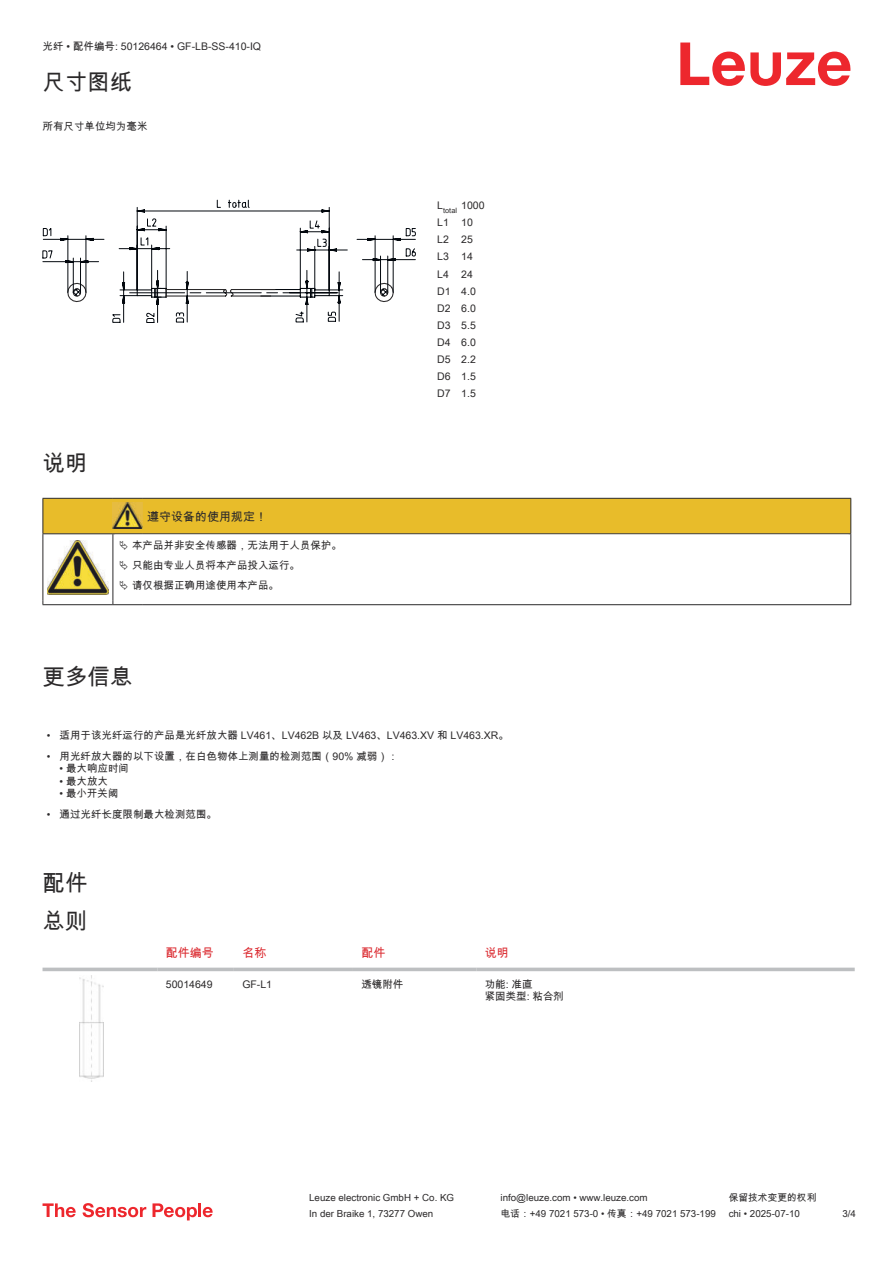
<style>
.page{position:relative;width:893px;height:1263px;background:#fff}
.page>*{position:absolute;margin:0;border:0;box-sizing:border-box;transform-origin:0 0}
.t1{font:22.5px/38.7px "Arial Unicode MS";color:#2b292a}
.t2{font:12px "Arial Unicode MS";color:#db2a30}
.t3{font:12px "Arial Unicode MS";color:#2b292a}
.t4{font:10.5px/17px "Arial Unicode MS";color:#2b292a}
.t5{font:9.75px "Arial Unicode MS";color:#2b292a}
</style>
<div class="page">
<svg style="left:680px;top:43px;width:170px;height:43px"></svg>
<svg style="left:43px;top:967px;width:812px;height:5px;fill:#efefef"></svg>
<hr style="left:43px;top:968px;width:114px;height:3px;background:#bdbfc1">
<hr style="left:157px;top:968px;width:77px;height:3px;background:#bdbfc1">
<hr style="left:234px;top:968px;width:119px;height:3px;background:#bdbfc1">
<hr style="left:353px;top:968px;width:123px;height:3px;background:#bdbfc1">
<hr style="left:476px;top:968px;width:379px;height:3px;background:#bdbfc1">
<img style="left:79px;top:975px;width:25px;height:107px">
<svg style="left:43px;top:1203px;width:33px;height:14px"></svg>
<svg style="left:83px;top:1203px;width:63px;height:14px"></svg>
<svg style="left:153px;top:1203px;width:44px;height:17px"></svg>
<hr style="left:198px;top:1203px;width:3px;height:14px;background:#ed272d">
<svg style="left:203px;top:1207px;width:10px;height:10px"></svg>
<svg style="left:43px;top:200px;width:373px;height:123px"></svg>
<hr style="left:43px;top:604px;width:70px;height:1px;background:#2b292a">
<hr style="left:113px;top:604px;width:30px;height:1px;background:#2b292a">
<hr style="left:143px;top:604px;width:708px;height:1px;background:#2b292a">
<svg style="left:43px;top:498px;width:808px;height:106px"></svg>
<p class="t4" style="left:43px;top:38px;width:220px">光纤 • 配件编号: 50126464 • GF-LB-SS-410-IQ</p>
<h1 class="t1" style="left:43px;top:62px;width:91px">尺寸图纸</h1>
<p class="t4" style="left:43px;top:118px;width:106px">所有尺寸单位均为毫米</p>
<h1 class="t1" style="left:43px;top:443px;width:46px">说明</h1>
<p class="t3" style="left:147px;top:508px;width:121px">遵守设备的使用规定！</p>
<p class="t4" style="left:132px;top:534px;width:211px;line-height:20.2px">本产品并非安全传感器，无法用于人员保护。只能由专业人员将本产品投入运行。<br>请仅根据正确用途使用本产品。</p>
<h1 class="t1" style="left:43px;top:657px;width:91px">更多信息</h1>
<p class="t4" style="left:437px;top:197px;width:49px">L<sub>total</sub> 1000<br>L1 10<br>L2 25<br>L3 14<br>L4 24<br>D1 4.0<br>D2 6.0<br>D3 5.5<br>D4 6.0<br>D5 2.2<br>D6 1.5<br>D7 1.5</p>
<p class="t4" style="left:47px;top:727px;width:464px">• 适用于该光纤运行的产品是光纤放大器 LV461、LV462B 以及 LV463、LV463.XV 和 LV463.XR。</p>
<p class="t4" style="left:47px;top:747px;width:353px">• 用光纤放大器的以下设置，在白色物体上测量的检测范围（90% 减弱）：</p>
<p class="t4" style="left:60px;top:760px;width:71px">• 最大响应时间</p>
<p class="t4" style="left:60px;top:772px;width:50px">• 最大放大</p>
<p class="t4" style="left:60px;top:785px;width:61px">• 最小开关阈</p>
<p class="t4" style="left:47px;top:805px;width:172px">• 通过光纤长度限制最大检测范围。</p>
<h1 class="t1" style="left:43px;top:863px;width:46px">配件总则</h1>
<p class="t2" style="left:166px;top:944px;width:49px">配件编号</p>
<p class="t2" style="left:242px;top:944px;width:25px">名称</p>
<p class="t2" style="left:361px;top:944px;width:25px">配件</p>
<p class="t2" style="left:485px;top:944px;width:25px">说明</p>
<p class="t4" style="left:166px;top:975px;width:48px">50014649</p>
<p class="t4" style="left:242px;top:975px;width:31px">GF-L1</p>
<p class="t4" style="left:361px;top:975px;width:43px">透镜附件</p>
<p class="t4" style="left:485px;top:977px;width:81px;line-height:12.6px">功能: 准直<br>紧固类型: 粘合剂</p>
<p class="t5" style="left:309px;top:1191px;width:146px">Leuze electronic GmbH + Co. KG</p>
<p class="t5" style="left:501px;top:1191px;width:149px">info@leuze.com • www.leuze.com</p>
<p class="t5" style="left:729px;top:1191px;width:89px">保留技术变更的权利</p>
<p class="t5" style="left:309px;top:1206px;width:126px">In der Braike 1, 73277 Owen</p>
<p class="t5" style="left:501px;top:1206px;width:217px">电话：+49 7021 573-0 • 传真：+49 7021 573-199</p>
<p class="t5" style="left:729px;top:1206px;width:73px">chi • 2025-07-10</p>
<p class="t5" style="left:842px;top:1206px;width:15px">3/4</p>
</div>
